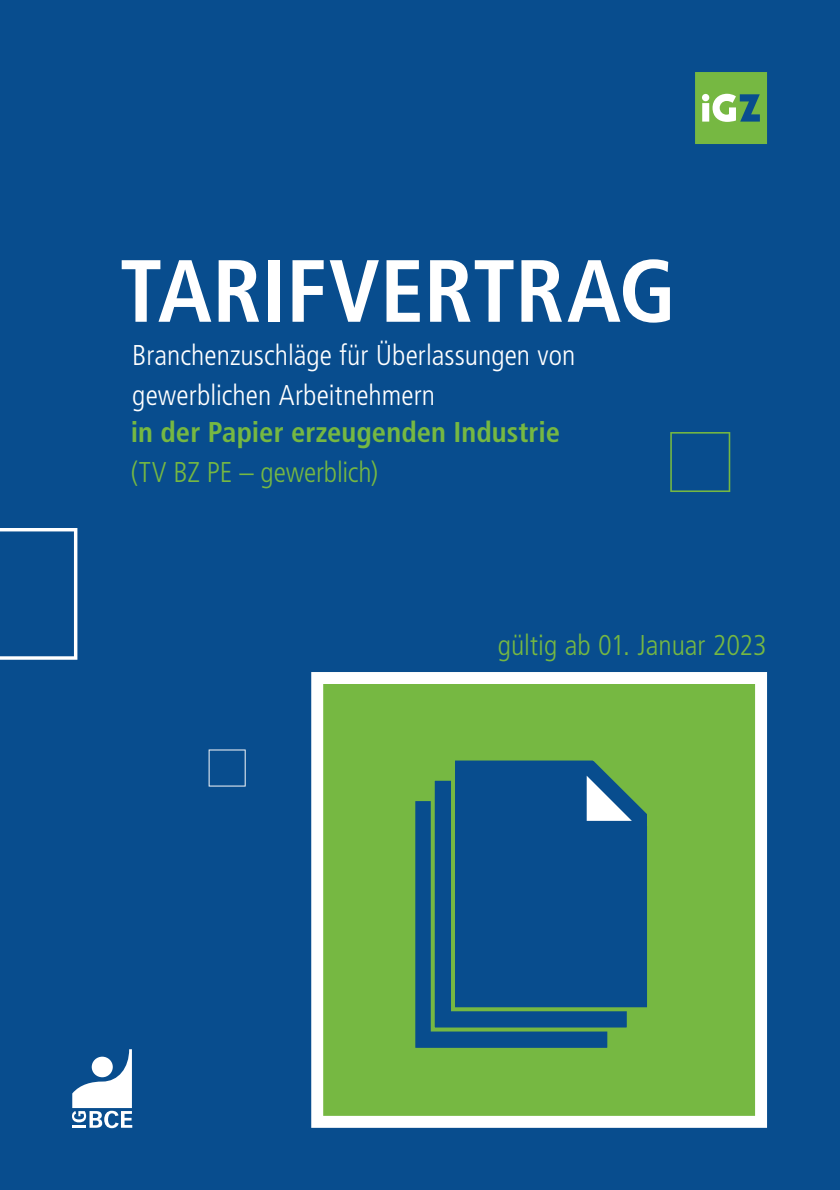
<style>
.page{position:relative;width:840px;height:1190px;background:#fff}
.page>*{position:absolute;margin:0;border:0;box-sizing:border-box;transform-origin:0 0}
.t1{font:700 condensed 88.2px "Frutiger LT Pro";color:#fff}
.t2{font:300 condensed 28.6px/40px "Frutiger LT Pro";color:#fff}
.t3{font:700 condensed 28.6px/40px "Frutiger LT Pro";color:#76b842}
.t4{font:300 condensed 28.6px "Frutiger LT Pro";color:#76b842}
.s1{font-weight:300}
.s2{font-weight:300;font-stretch:normal}
</style>
<div class="page">
<div style="left:0;top:0;width:839px;height:1190px;background:#084d8e"></div>
<svg style="left:695px;top:72px;width:72px;height:72px"></svg>
<svg style="left:311px;top:672px;width:456px;height:456px;fill:#76b842"></svg>
<svg style="left:72px;top:1049px;width:60px;height:79px"></svg>
<svg style="left:0;top:528px;width:77px;height:132px"></svg>
<svg style="left:670px;top:432px;width:60px;height:60px"></svg>
<svg style="left:209px;top:750px;width:37px;height:37px"></svg>
<h1 class="t1" style="left:120px;top:245px;width:558px">TARIFVERTRAG</h1>
<p class="t2" style="left:132px;top:336px;width:445px">Branchenzuschläge für Überlassungen von gewerblichen Arbeitnehmern</p>
<p class="t3" style="left:131px;top:412px;width:431px">in der Papier erzeugenden Industrie <span class="s1">(TV BZ PE</span> <span class="s2">–</span> <span class="s1">gewerblich)</span></p>
<p class="t4" style="left:498px;top:631px;width:271px">gültig ab 01. Januar 2023</p>
</div>
